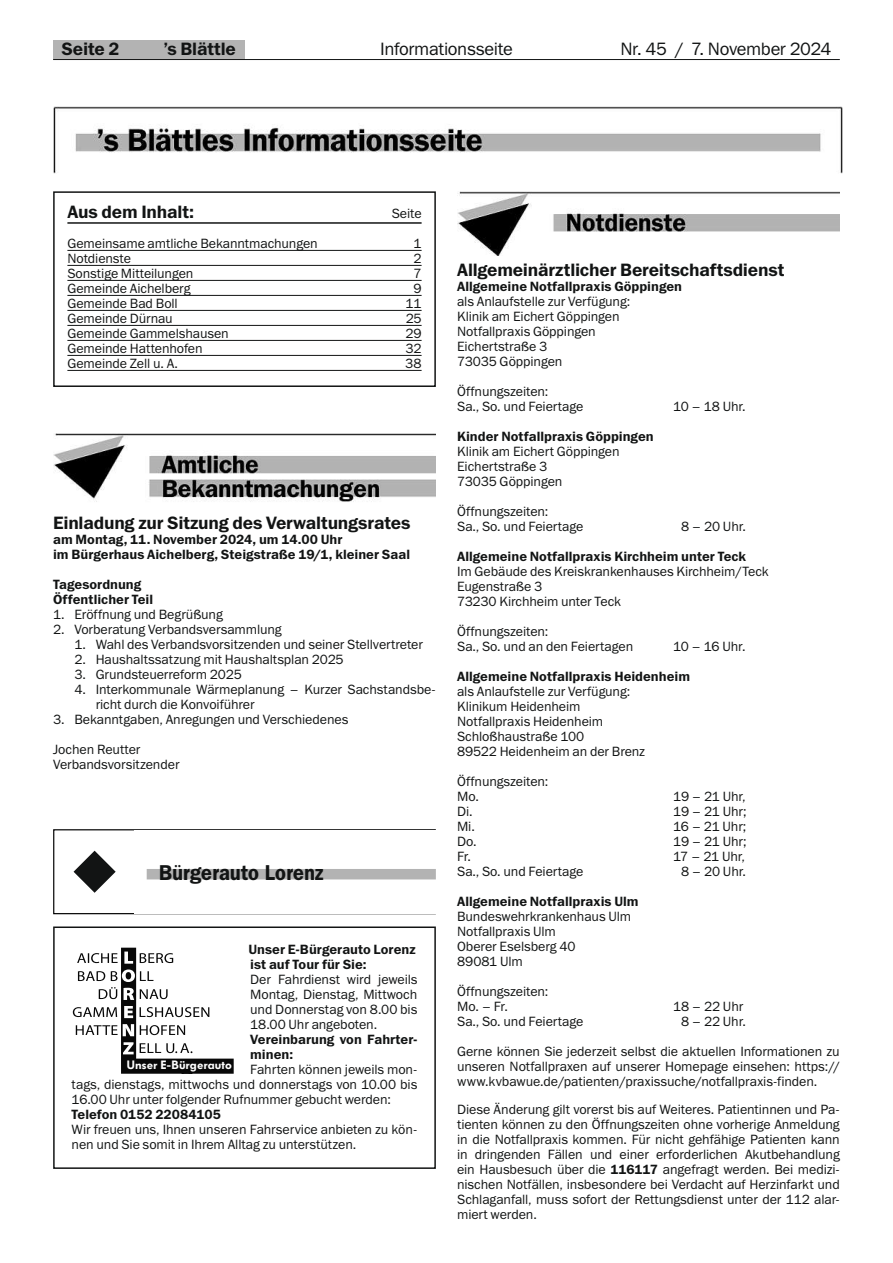
<style>
.page{position:relative;width:893px;height:1263px;background:#fff}
.page>*{position:absolute;margin:0;border:0;box-sizing:border-box;transform-origin:0 0}
.t1{font:21px "Fra Dem";letter-spacing:.03em;color:#121414;scale:.93 1}
.t2{font:18px "Franklin Gothic Demi ITC";letter-spacing:-.01em;color:#121414}
.t3{font:18px "Franklin Gothic Book ITC";letter-spacing:-.02em;color:#121414}
.t4{font:13.5px/15px "Franklin Gothic Book ITC";letter-spacing:-.005em;color:#121414}
.t5{font:13.5px/15px "Franklin Gothic Demi ITC";color:#121414}
.t6{font:12px "Fut Dem Bol";letter-spacing:.035em;color:#fff}
.s1{font-family:"Franklin Gothic Demi ITC"}
</style>
<div class="page">
<div style="left:53px;top:40px;width:191px;height:20px;background:#b3b3b3"></div>
<hr style="left:53px;top:59px;width:787px;height:1px;background:#121414">
<hr style="left:67px;top:222px;width:355px;height:2px;background:#121414">
<hr style="left:67px;top:250px;width:355px;height:1px;background:#121414">
<hr style="left:67px;top:265px;width:355px;height:1px;background:#121414">
<hr style="left:67px;top:280px;width:355px;height:1px;background:#121414">
<hr style="left:67px;top:295px;width:355px;height:1px;background:#121414">
<hr style="left:67px;top:310px;width:355px;height:1px;background:#121414">
<hr style="left:67px;top:325px;width:355px;height:1px;background:#121414">
<hr style="left:67px;top:340px;width:355px;height:1px;background:#121414">
<hr style="left:67px;top:355px;width:355px;height:1px;background:#121414">
<hr style="left:67px;top:370px;width:355px;height:1px;background:#121414">
<div style="left:53px;top:191px;width:383px;height:196px;border:2px solid #121414"></div>
<img style="left:53px;top:433px;width:383px;height:69px">
<div style="left:53px;top:829px;width:383px;height:85px;border:1px solid #000"></div>
<div style="left:134px;top:830px;width:302px;height:84px;background:#fff"></div>
<div style="left:147px;top:869px;width:289px;height:10px;background:#b3b3b3"></div>
<svg style="left:74px;top:851px;width:42px;height:42px"></svg>
<svg style="left:73px;top:948px;width:161px;height:126px"></svg>
<div style="left:182px;top:1063px;width:10px;height:10px;background:#080808"></div>
<div style="left:182px;top:1063px;width:10px;height:11px;border:1px solid #080808"></div>
<div style="left:53px;top:926px;width:383px;height:243px;border:2px solid #121414"></div>
<img style="left:457px;top:191px;width:383px;height:65px">
<img style="left:53px;top:106px;width:790px;height:67px">
<h2 class="t2" style="left:62px;top:38px;width:59px">Seite 2</h2>
<h2 class="t2" style="left:163px;top:38px;width:74px">’s Blättle</h2>
<h2 class="t3" style="left:620px;top:38px;width:212px">Nr. 45 / 7. November 2024</h2>
<h2 class="t3" style="left:380px;top:38px;width:134px">Informationsseite</h2>
<h2 class="t2" style="left:67px;top:201px;width:128px">Aus dem Inhalt:</h2>
<p class="t4" style="left:392px;top:206px;width:31px">Seite</p>
<p class="t4" style="left:67px;top:236px;width:252px">Gemeinsame amtliche Bekanntmachungen</p>
<p class="t4" style="left:413px;top:236px;width:10px">1</p>
<p class="t4" style="left:67px;top:251px;width:65px">Notdienste</p>
<p class="t4" style="left:413px;top:251px;width:10px">2</p>
<p class="t4" style="left:67px;top:266px;width:128px">Sonstige Mitteilungen</p>
<p class="t4" style="left:413px;top:266px;width:10px">7</p>
<p class="t4" style="left:67px;top:281px;width:125px">Gemeinde Aichelberg</p>
<p class="t4" style="left:413px;top:281px;width:10px">9</p>
<p class="t4" style="left:67px;top:296px;width:112px">Gemeinde Bad Boll</p>
<p class="t4" style="left:406px;top:296px;width:18px">11</p>
<p class="t4" style="left:67px;top:311px;width:107px">Gemeinde Dürnau</p>
<p class="t4" style="left:406px;top:311px;width:17px">25</p>
<p class="t4" style="left:67px;top:326px;width:163px">Gemeinde Gammelshausen</p>
<p class="t4" style="left:405px;top:326px;width:18px">29</p>
<p class="t4" style="left:67px;top:341px;width:137px">Gemeinde Hattenhofen</p>
<p class="t4" style="left:406px;top:341px;width:17px">32</p>
<p class="t4" style="left:67px;top:356px;width:112px">Gemeinde Zell u. A.</p>
<p class="t4" style="left:405px;top:356px;width:18px">38</p>
<h2 class="t2" style="left:53px;top:512px;width:359px">Einladung zur Sitzung des Verwaltungsrates</h2>
<p class="t5" style="left:53px;top:532px;width:358px">am Montag, 11. November 2024, um 14.00 Uhr<br>im Bürgerhaus Aichelberg, Steigstraße 19/1, kleiner Saal</p>
<p class="t5" style="left:53px;top:577px;width:102px">Tagesordnung<br>Öffentlicher Teil</p>
<p class="t4" style="left:53px;top:607px;width:171px">1. Eröffnung und Begrüßung</p>
<p class="t4" style="left:53px;top:622px;width:230px">2. Vorberatung Verbandsversammlung</p>
<p class="t4" style="left:74px;top:637px;width:350px">1. Wahl des Verbandsvorsitzenden und seiner Stellvertreter</p>
<p class="t4" style="left:74px;top:652px;width:271px">2. Haushaltssatzung mit Haushaltsplan 2025</p>
<p class="t4" style="left:74px;top:667px;width:169px">3. Grundsteuerreform 2025</p>
<p class="t4" style="left:96px;top:682px;width:342px;text-indent:-21px">4. Interkommunale Wärmeplanung – Kurzer Sachstandsbe&shy;richt durch die Konvoiführer</p>
<p class="t4" style="left:53px;top:712px;width:297px">3. Bekanntgaben, Anregungen und Verschiedenes</p>
<p class="t4" style="left:53px;top:742px;width:128px">Jochen Reutter<br>Verbandsvorsitzender</p>
<h1 class="t1" style="left:159px;top:860px;width:178px">Bürgerauto Lorenz</h1>
<p class="t5" style="left:248px;top:942px;width:169px">Unser E-Bürgerauto Lorenz ist auf Tour für Sie:</p>
<p class="t4" style="left:250px;top:972px;width:169px;text-align:justify">Der Fahrdienst wird jeweils Montag, Dienstag, Mittwoch und Donnerstag von 8.00 bis 18.00 Uhr angeboten.</p>
<p class="t5" style="left:250px;top:1032px;width:169px">Vereinbarung von Fahrter&shy;minen:</p>
<p class="t4" style="left:72px;top:1062px;width:347px;text-align:justify;text-indent:179px">Fahrten können jeweils mon&shy;tags, dienstags, mittwochs und donnerstags von 10.00 bis 16.00 Uhr unter folgender Rufnummer gebucht werden:</p>
<p class="t5" style="left:72px;top:1107px;width:151px">Telefon 0152 22084105</p>
<p class="t4" style="left:72px;top:1122px;width:347px">Wir freuen uns, Ihnen unseren Fahrservice anbieten zu kön&shy;nen und Sie somit in Ihrem Alltag zu unterstützen.</p>
<p class="t6" style="left:127px;top:1058px;width:106px">Unser E-Bürgerauto</p>
<h2 class="t2" style="left:457px;top:259px;width:329px">Allgemeinärztlicher Bereitschaftsdienst</h2>
<p class="t5" style="left:457px;top:278px;width:227px">Allgemeine Notfallpraxis Göppingen</p>
<p class="t4" style="left:457px;top:293px;width:175px">als Anlaufstelle zur Verfügung:<br>Klinik am Eichert Göppingen<br>Notfallpraxis Göppingen<br>Eichertstraße 3<br>73035 Göppingen</p>
<p class="t4" style="left:457px;top:383px;width:128px">Öffnungszeiten:<br>Sa., So. und Feiertage</p>
<p class="t4" style="left:673px;top:398px;width:74px">10 – 18 Uhr.</p>
<p class="t5" style="left:457px;top:428px;width:198px">Kinder Notfallpraxis Göppingen</p>
<p class="t4" style="left:457px;top:443px;width:164px">Klinik am Eichert Göppingen<br>Eichertstraße 3<br>73035 Göppingen</p>
<p class="t4" style="left:457px;top:503px;width:128px">Öffnungszeiten:<br>Sa., So. und Feiertage</p>
<p class="t4" style="left:681px;top:518px;width:66px">8 – 20 Uhr.</p>
<p class="t5" style="left:457px;top:548px;width:290px">Allgemeine Notfallpraxis Kirchheim unter Teck</p>
<p class="t4" style="left:457px;top:563px;width:313px">Im Gebäude des Kreiskrankenhauses Kirchheim/Teck<br>Eugenstraße 3<br>73230 Kirchheim unter Teck</p>
<p class="t4" style="left:457px;top:623px;width:178px">Öffnungszeiten:<br>Sa., So. und an den Feiertagen</p>
<p class="t4" style="left:673px;top:638px;width:74px">10 – 16 Uhr.</p>
<p class="t5" style="left:457px;top:668px;width:234px">Allgemeine Notfallpraxis Heidenheim</p>
<p class="t4" style="left:457px;top:683px;width:190px">als Anlaufstelle zur Verfügung:<br>Klinikum Heidenheim<br>Notfallpraxis Heidenheim<br>Schloßhaustraße 100<br>89522 Heidenheim an der Brenz</p>
<p class="t4" style="left:457px;top:773px;width:93px">Öffnungszeiten:<br>Mo.</p>
<p class="t4" style="left:673px;top:788px;width:74px">19 – 21 Uhr,</p>
<p class="t4" style="left:457px;top:803px;width:17px">Di.</p>
<p class="t4" style="left:673px;top:803px;width:75px">19 – 21 Uhr;</p>
<p class="t4" style="left:457px;top:818px;width:19px">Mi.</p>
<p class="t4" style="left:673px;top:818px;width:75px">16 – 21 Uhr;</p>
<p class="t4" style="left:457px;top:833px;width:21px">Do.</p>
<p class="t4" style="left:673px;top:833px;width:75px">19 – 21 Uhr;</p>
<p class="t4" style="left:457px;top:848px;width:15px">Fr.</p>
<p class="t4" style="left:673px;top:848px;width:73px">17 – 21 Uhr,</p>
<p class="t4" style="left:457px;top:863px;width:128px">Sa., So. und Feiertage</p>
<p class="t4" style="left:681px;top:863px;width:66px">8 – 20 Uhr.</p>
<p class="t5" style="left:457px;top:893px;width:183px">Allgemeine Notfallpraxis Ulm</p>
<p class="t4" style="left:457px;top:908px;width:175px">Bundeswehrkrankenhaus Ulm<br>Notfallpraxis Ulm<br>Oberer Eselsberg 40<br>89081 Ulm</p>
<p class="t4" style="left:457px;top:983px;width:93px">Öffnungszeiten:<br>Mo. – Fr.</p>
<p class="t4" style="left:673px;top:998px;width:72px">18 – 22 Uhr</p>
<p class="t4" style="left:457px;top:1013px;width:128px">Sa., So. und Feiertage</p>
<p class="t4" style="left:681px;top:1013px;width:66px">8 – 22 Uhr.</p>
<p class="t4" style="left:457px;top:1043px;width:384px;text-align:justify">Gerne können Sie jederzeit selbst die aktuellen Informationen zu unseren Notfallpraxen auf unserer Homepage einsehen: https:// www.kvbawue.de/patienten/praxissuche/notfallpraxis-finden.</p>
<p class="t4" style="left:457px;top:1102px;width:384px;text-align:justify">Diese Änderung gilt vorerst bis auf Weiteres. Patientinnen und Pa&shy;tienten können zu den Öffnungszeiten ohne vorherige Anmeldung in die Notfallpraxis kommen. Für nicht gehfähige Patienten kann in dringenden Fällen und einer erforderlichen Akutbehandlung ein Hausbesuch über die <span class="s1">116117</span> angefragt werden. Bei medizi&shy;nischen Notfällen, insbesondere bei Verdacht auf Herzinfarkt und Schlaganfall, muss sofort der Rettungsdienst unter der 112 alar&shy;miert werden.</p>
</div>
